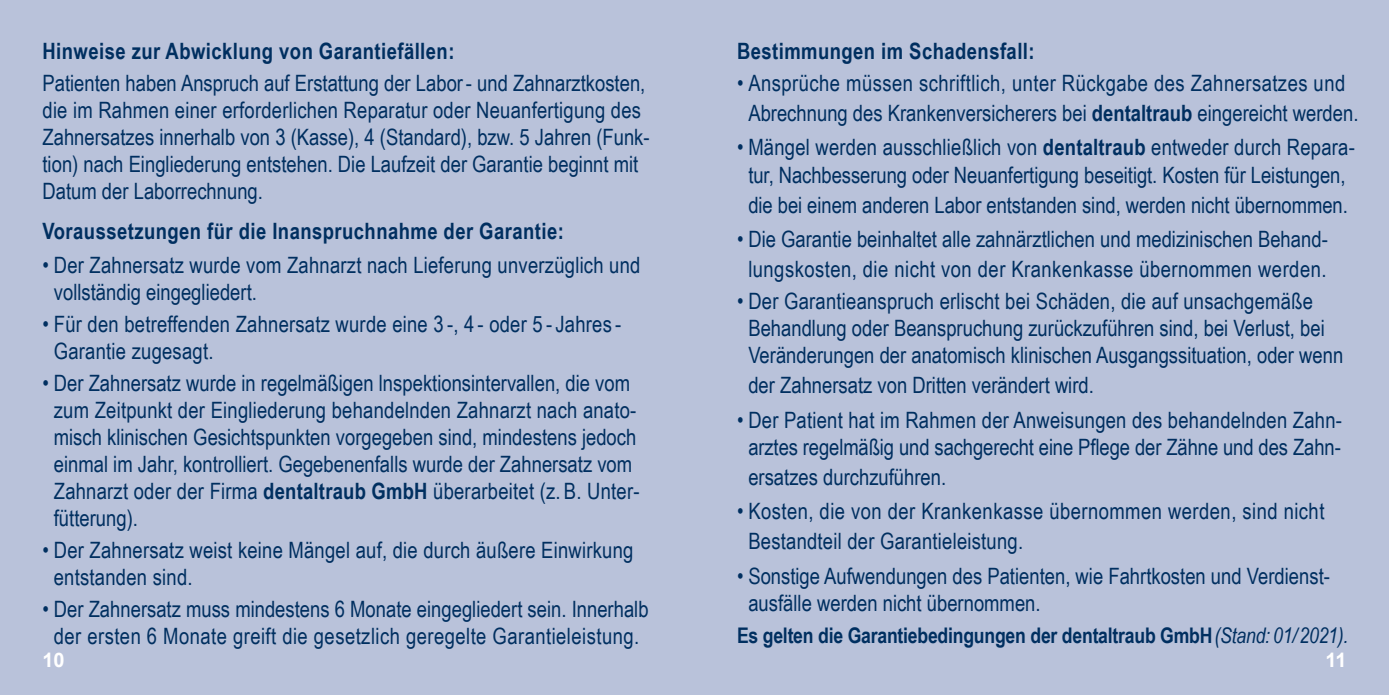
<style>
.page{position:relative;width:1389px;height:695px;background:#fff}
.page>*{position:absolute;margin:0;border:0;box-sizing:border-box;transform-origin:0 0}
.t1{font:22.5px/27px "Arial Narrow";color:#002f60}
.t2{font:22.5px/30px "Arial Narrow";letter-spacing:.02em;color:#002f60;text-align:center}
.t3{font:700 22.5px "Arial Narrow";letter-spacing:.02em;color:#002f60}
.t4{font:700 21.5px "Arial Narrow";letter-spacing:-.01em;color:#002f60}
.t5{font:700 20px "Arial";color:#fff}
.s1{font-weight:700}
.s2{font-weight:400;font-style:italic}
</style>
<div class="page">
<div style="left:0;top:0;width:1389px;height:694px;background:#b9c2da"></div>
<p class="t3" style="left:43px;top:34px;width:413px">Hinweise zur Abwicklung von Garantiefällen:</p>
<p class="t1" style="left:43px;top:69px;width:609px">Patienten haben Anspruch auf Erstattung der Labor- und Zahnarztkosten, die im Rahmen einer erforderlichen Reparatur oder Neuanfertigung des Zahn-ersatzes innerhalb von 3 (Kasse), 4 (Standard), bzw. 5 Jahren (Funk&shy;tion) nach Eingliederung entstehen. Die Laufzeit der Garantie beginnt mit Datum der Laborrechnung.</p>
<p class="t3" style="left:43px;top:213px;width:523px">Voraussetzungen für die Inanspruchnahme der Garantie:</p>
<p class="t1" style="left:54px;top:251px;width:588px;text-indent:-11px">• Der Zahnersatz wurde vom Zahnarzt nach Lieferung unverzüglich und vollständig eingegliedert.</p>
<p class="t1" style="left:54px;top:310px;width:569px;text-indent:-11px">• Für den betreffenden Zahnersatz wurde eine 3 -, 4 - oder 5 - Jahres -<br>Garantie zugesagt.</p>
<p class="t1" style="left:54px;top:369px;width:587px;text-indent:-11px">• Der Zahnersatz wurde in regelmäßigen lnspektionsintervallen, die vom zum Zeitpunkt der Eingliederung behandelnden Zahnarzt nach anato&shy;misch klinischen Gesichtspunkten vorgegeben sind, mindestens jedoch einmal im Jahr, kontrolliert. Gegebenenfalls wurde der Zahnersatz vom Zahnarzt oder der Firma <span class="s1">dentaltraub GmbH</span> überarbeitet (z. B. Unter&shy;fütterung).</p>
<p class="t1" style="left:54px;top:536px;width:581px;text-indent:-11px">• Der Zahnersatz weist keine Mängel auf, die durch äußere Einwirkung entstanden sind.</p>
<p class="t1" style="left:42px;top:595px;width:608px;text-align:center">• Der Zahnersatz muss mindestens 6 Monate eingegliedert sein. Innerhalb der ersten 6 Monate greift die gesetzlich geregelte Garantieleistung.</p>
<p class="t3" style="left:737px;top:34px;width:299px">Bestimmungen im Schadensfall:</p>
<p class="t2" style="left:737px;top:67px;width:623px">• Ansprüche müssen schriftlich, unter Rückgabe des Zahnersatzes und<br>Abrechnung des Krankenversicherers bei <span class="s1">dentaltraub</span> eingereicht werden.</p>
<p class="t1" style="left:737px;top:133px;width:619px;text-align:center">• Mängel werden ausschließlich von <span class="s1">dentaltraub</span> entweder durch Repara&shy;tur, Nachbesserung oder Neuanfertigung beseitigt. Kosten für Leistungen,</p>
<p class="t1" style="left:748px;top:190px;width:601px">die bei einem anderen Labor entstanden sind, werden nicht übernommen.</p>
<p class="t1" style="left:737px;top:223px;width:592px;line-height:30px;text-align:center">• Die Garantie beinhaltet alle zahnärztlichen und medizinischen Behand&shy;lungskosten, die nicht von der Krankenkasse übernommen werden.</p>
<p class="t1" style="left:748px;top:287px;width:596px;text-indent:-11px">• Der Garantieanspruch erlischt bei Schäden, die auf unsachgemäße<br>Behandlung oder Beanspruchung zurückzuführen sind, bei Verlust, bei<br>Veränderungen der anatomisch klinischen Ausgangssituation, oder wenn</p>
<p class="t1" style="left:748px;top:371px;width:347px">der Zahnersatz von Dritten verändert wird.</p>
<p class="t1" style="left:737px;top:405px;width:607px;text-align:center">• Der Patient hat im Rahmen der Anweisungen des behandelnden Zahn&shy;arztes regelmäßig und sachgerecht eine Pflege der Zähne und des Zahn-</p>
<p class="t1" style="left:748px;top:462px;width:199px">ersatzes durchzuführen.</p>
<p class="t2" style="left:748px;top:495px;width:578px;text-align:left;text-indent:-11px">• Kosten, die von der Krankenkasse übernommen werden, sind nicht<br>Bestandteil der Garantieleistung.</p>
<p class="t1" style="left:748px;top:561px;width:583px;text-indent:-11px">• Sonstige Aufwendungen des Patienten, wie Fahrtkosten und Verdienst&shy;ausfälle werden nicht übernommen.</p>
<p class="t4" style="left:737px;top:619px;width:613px">Es gelten die Garantiebedingungen der dentaltraub GmbH <span class="s2">(Stand: 01/2021).</span></p>
<p class="t5" style="left:43px;top:646px;width:24px">10</p>
<p class="t5" style="left:1325px;top:646px;width:23px">11</p>
</div>
